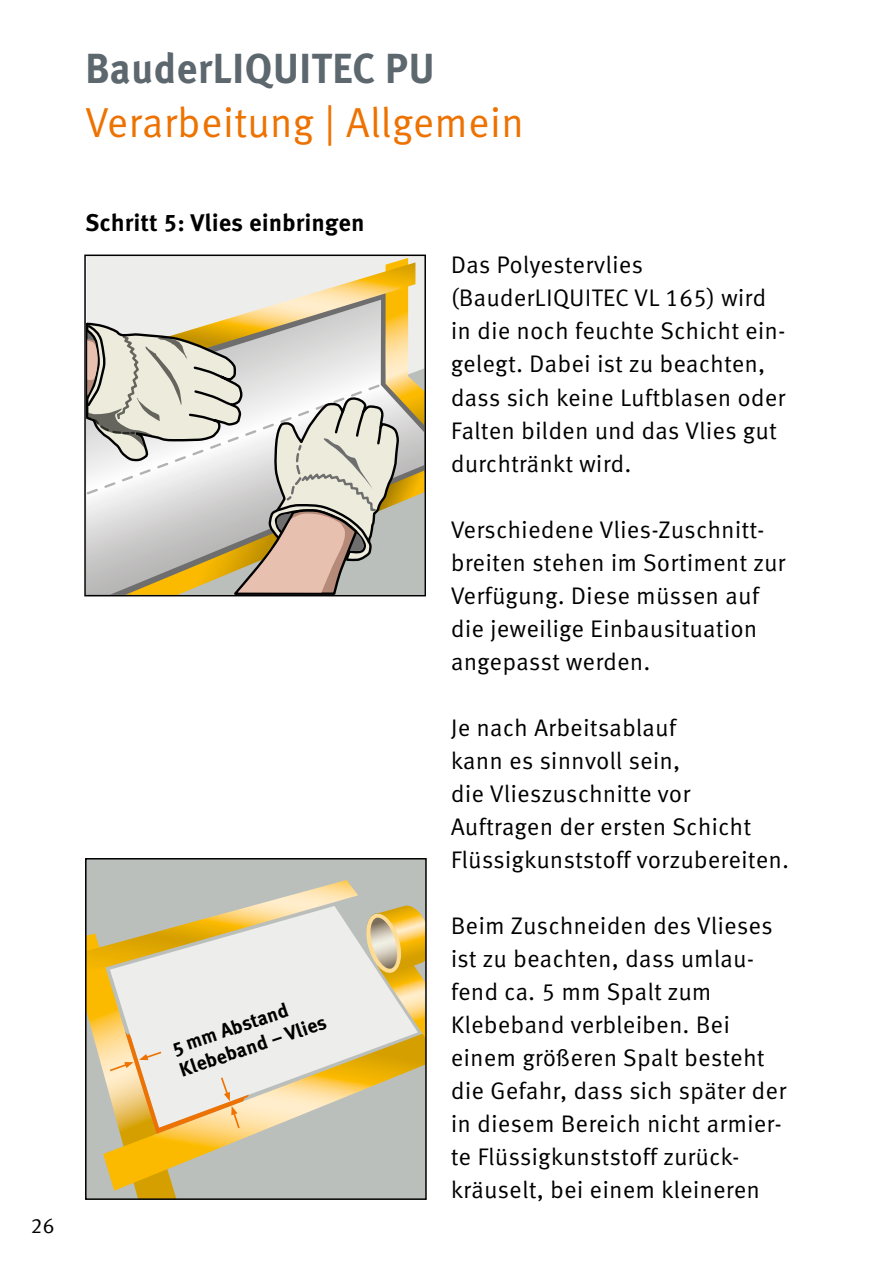
<style>
.page{position:relative;width:893px;height:1268px;background:#fff}
.page>*{position:absolute;margin:0;border:0;box-sizing:border-box;transform-origin:0 0}
.t1{font:42px "Meta Correspondence Pro";color:#ed7201}
.t2{font:700 42px "Meta Correspondence Pro";color:#5d676e;scale:.96 1}
.t3{font:24px/33px "Meta Correspondence Pro";color:#000}
.t4{font:700 24px "Meta Correspondence Pro";color:#000}
.t5{font:21px "Meta Correspondence Pro";color:#000}
.t6{font:700 19.8px/23.7px "Meta Pro";color:#000}
</style>
<div class="page">
<svg style="left:87px;top:258px;width:336px;height:335px;background:#d4ccbb"></svg>
<div style="left:84px;top:254px;width:342px;height:342px;border:2px solid #000"></div>
<div style="left:86px;top:858px;width:340px;height:340px;background:#babfbb"></div>
<svg style="left:358px;top:942px;width:60px;height:150px"></svg>
<svg style="left:364px;top:905px;width:60px;height:133px;background:#e5cf95"></svg>
<svg style="left:88px;top:880px;width:270px;height:316px"></svg>
<div style="left:85px;top:857px;width:342px;height:342px;border:2px solid #000"></div>
<p class="t5" style="left:30px;top:1209px;width:26px">26</p>
<h1 class="t2" style="left:85px;top:35px;width:366px">BauderLIQUITEC PU</h1>
<h1 class="t1" style="left:85px;top:90px;width:441px">Verarbeitung | Allgemein</h1>
<p class="t4" style="left:85px;top:204px;width:281px">Schritt 5: Vlies einbringen</p>
<p class="t6" style="left:169px;top:1037px;width:155px;rotate:-19deg">5 mm Abstand<br>Klebeband – Vlies</p>
<p class="t3" style="left:451px;top:247px;width:336px">Das Polyestervlies (BauderLIQUITEC VL 165) wird in die noch feuchte Schicht ein&shy;gelegt. Dabei ist zu beachten, dass sich keine Luftblasen oder<br>Falten bilden und das Vlies gut durchtränkt wird.</p>
<p class="t3" style="left:451px;top:511px;width:336px">Verschiedene Vlies-Zuschnitt&shy;breiten stehen im Sortiment zur<br>Verfügung. Diese müssen auf die jeweilige Einbausituation angepasst werden.</p>
<p class="t3" style="left:451px;top:709px;width:340px">Je nach Arbeitsablauf<br>kann es sinnvoll sein,<br>die Vlieszuschnitte vor<br>Auftragen der ersten Schicht<br>Flüssigkunststoff vorzubereiten.</p>
<p class="t3" style="left:451px;top:907px;width:337px">Beim Zuschneiden des Vlieses ist zu beachten, dass umlau&shy;fend ca. 5 mm Spalt zum<br>Klebeband verbleiben. Bei einem größeren Spalt besteht die Gefahr, dass sich später der in diesem Bereich nicht armier&shy;te Flüssigkunststoff zurück&shy;kräuselt, bei einem kleineren</p>
</div>
